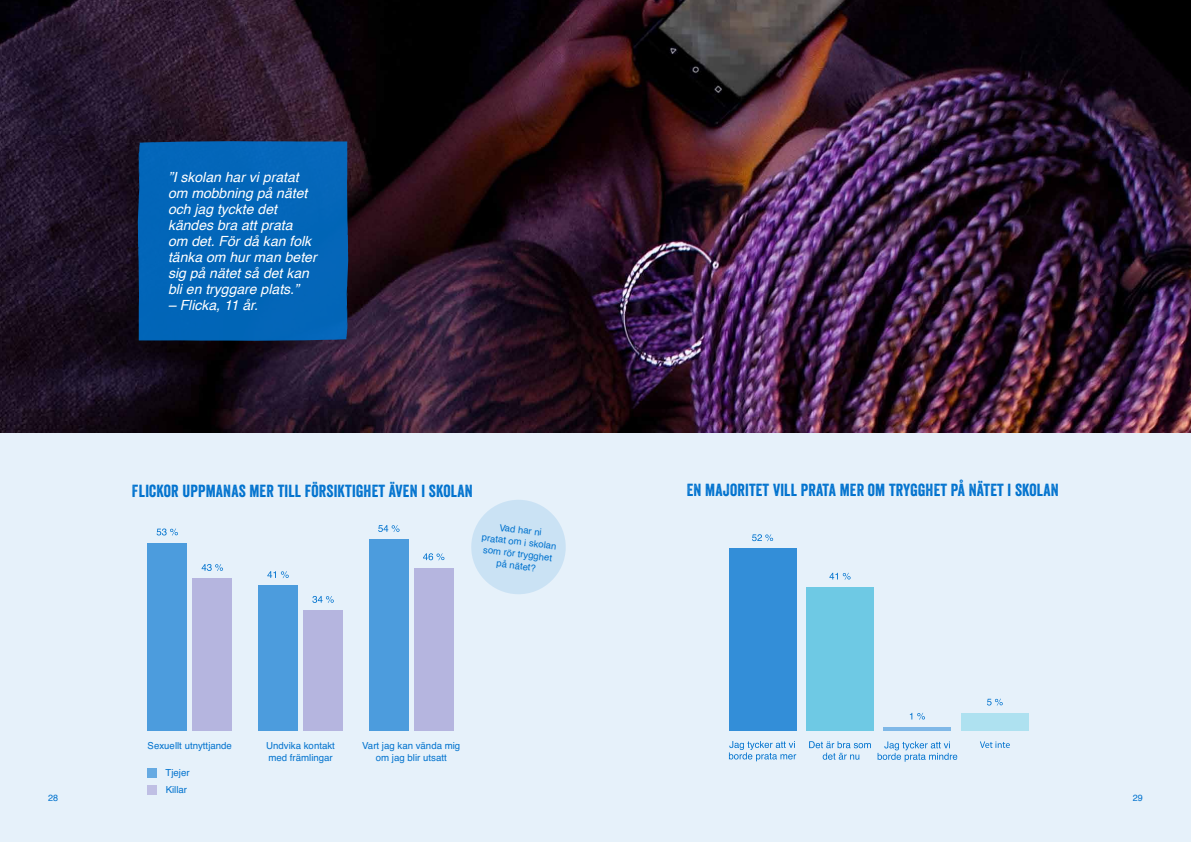
<style>
.page{position:relative;width:1191px;height:842px;background:#e6f1fa}
.page>*{position:absolute;margin:0;border:0;box-sizing:border-box;transform-origin:0 0}
.t1{font:17px "Veneer";letter-spacing:.01em;color:#0072ce}
.t2{font:italic 14px/16px "Helvetica";color:#fff}
.t3{font:9.7px/11.6px "Helvetica";color:#0072ce}
.t4{font:9.5px/12px "Helvetica";color:#0072ce;text-align:center}
.t5{font:9px "Helvetica";color:#0072ce}
</style>
<div class="page">
<img style="left:0;top:0;width:1191px;height:432px">
<div style="left:148px;top:768px;width:9px;height:10px;background:#66aae2"></div>
<div style="left:148px;top:785px;width:9px;height:9px;background:#bfbfe4"></div>
<div style="left:148px;top:543px;width:39px;height:187px;background:#4c9cdd"></div>
<svg style="left:157px;top:528px;width:21px;height:7px"></svg>
<div style="left:193px;top:578px;width:39px;height:152px;background:#b5b5df"></div>
<svg style="left:202px;top:564px;width:21px;height:7px"></svg>
<div style="left:258px;top:585px;width:40px;height:145px;background:#4c9cdd"></div>
<svg style="left:267px;top:571px;width:22px;height:7px"></svg>
<div style="left:303px;top:610px;width:40px;height:120px;background:#b5b5df"></div>
<svg style="left:312px;top:596px;width:22px;height:7px"></svg>
<div style="left:369px;top:539px;width:39px;height:191px;background:#4c9cdd"></div>
<svg style="left:378px;top:525px;width:21px;height:7px"></svg>
<div style="left:414px;top:567px;width:39px;height:163px;background:#b5b5df"></div>
<svg style="left:423px;top:553px;width:21px;height:7px"></svg>
<div style="left:138px;top:141px;width:210px;height:200px;background:#0266b8"></div>
<div style="left:728px;top:548px;width:68px;height:182px;background:#338ed8"></div>
<svg style="left:752px;top:534px;width:21px;height:7px"></svg>
<svg style="left:729px;top:741px;width:67px;height:20px"></svg>
<div style="left:806px;top:587px;width:68px;height:143px;background:#6ec9e4"></div>
<svg style="left:829px;top:573px;width:21px;height:7px"></svg>
<svg style="left:809px;top:741px;width:62px;height:19px"></svg>
<hr style="left:883px;top:727px;width:68px;height:3px;background:#7fb8e7">
<svg style="left:910px;top:713px;width:15px;height:7px"></svg>
<svg style="left:877px;top:741px;width:80px;height:21px"></svg>
<div style="left:961px;top:713px;width:67px;height:17px;background:#aee1f0"></div>
<svg style="left:987px;top:699px;width:15px;height:6px"></svg>
<svg style="left:980px;top:741px;width:29px;height:7px"></svg>
<svg style="left:471px;top:500px;width:95px;height:94px"></svg>
<p class="t2" style="left:168px;top:169px;width:150px">”I skolan har vi pratat om mobbning på nätet och jag tyckte det kändes bra att prata<br>om det. För då kan folk tänka om hur man beter sig på nätet så det kan bli en tryggare plats.”</p>
<p class="t2" style="left:168px;top:297px;width:92px">– Flicka, 11 år.</p>
<p class="t1" style="left:132px;top:480px;width:342px">FLICKOR UPPMANAS MER TILL FÖRSIKTIGHET ÄVEN I SKOLAN</p>
<p class="t4" style="left:484px;top:520px;width:76px;rotate:7deg">Vad har ni<br>pratat om i skolan som rör trygghet på nätet?</p>
<p class="t3" style="left:148px;top:740px;width:86px">Sexuellt utnyttjande</p>
<p class="t3" style="left:266px;top:740px;width:70px">Undvika kontakt med främlingar</p>
<p class="t3" style="left:362px;top:740px;width:100px;text-align:center">Vart jag kan vända mig om jag blir utsatt</p>
<p class="t1" style="left:686px;top:479px;width:374px">EN MAJORITET VILL PRATA MER OM TRYGGHET PÅ NÄTET I SKOLAN</p>
<p class="t3" style="left:165px;top:765px;width:26px;line-height:16.9px">Tjejer<br>Killar</p>
<p class="t5" style="left:48px;top:791px;width:12px">28</p>
<p class="t5" style="left:1132px;top:791px;width:12px">29</p>
</div>
